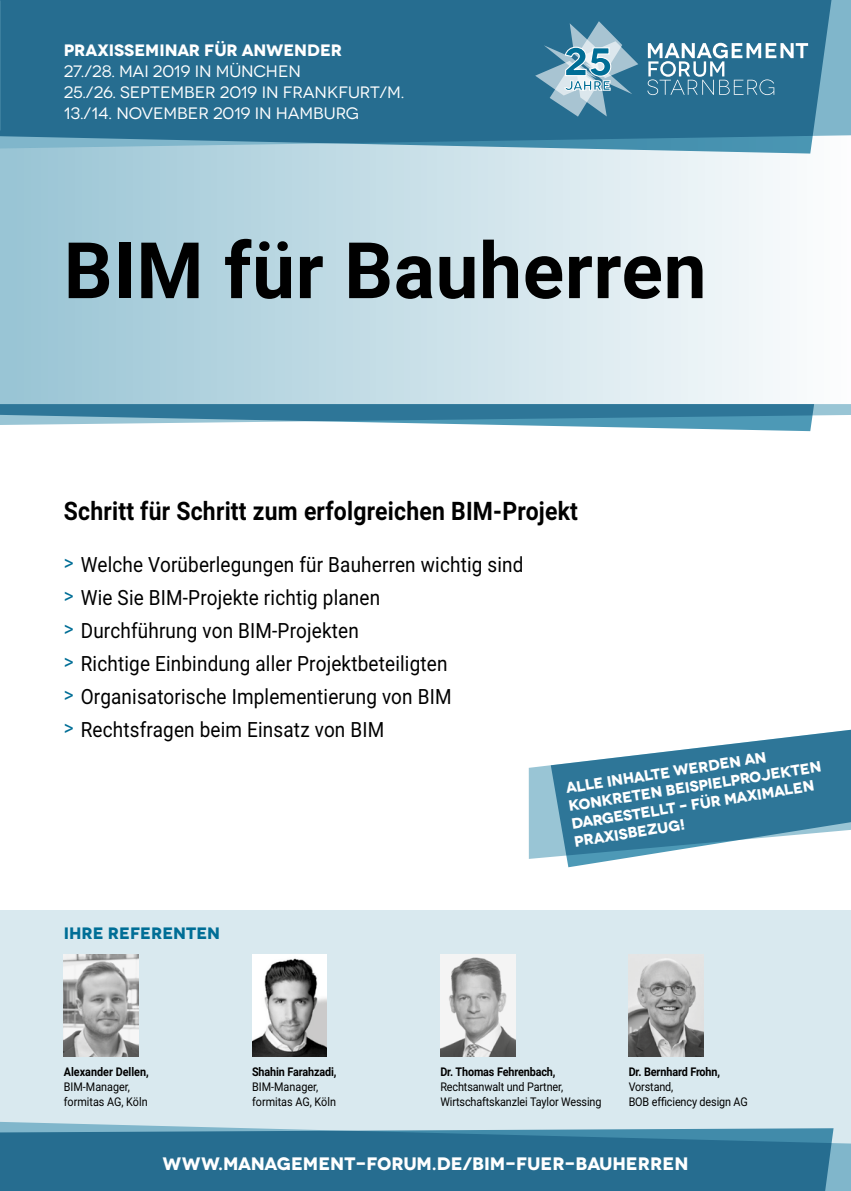
<style>
.page{position:relative;width:851px;height:1191px;background:#fff}
.page>*{position:absolute;margin:0;border:0;box-sizing:border-box;transform-origin:0 0}
.t1{font:700 78px "Roboto";letter-spacing:.01em;color:#000}
.t2{font:700 25.5px "Roboto";letter-spacing:.01em;color:#000;scale:.9 1}
.t3{font:21px/33px "Roboto";letter-spacing:.01em;color:#000;scale:.9 1}
.t4{font:700 18px "Novecentowide";color:#fff}
.t5{font:16.5px/21px "Novecentowide";color:#fff}
.t6{font:700 16.5px "Novecentowide";color:#fff}
.t7{font:700 16.5px "Novecentowide";color:#006e96}
.t8{font:700 15px/18px "Novecentowide";color:#fff}
.t9{font:12px/15px "Roboto";letter-spacing:-.01em;color:#000;scale:.9 1}
.t10{font:700 12px "Roboto";letter-spacing:-.01em;color:#000;scale:.9 1}
.s1{color:#006e96}
</style>
<div class="page">
<div style="left:0;top:910px;width:850px;height:243px;background:#d9e9ef"></div>
<img style="left:64px;top:954px;width:75px;height:102px">
<div style="left:0;top:114px;width:850px;height:290px;background:linear-gradient(to right,#98c4d4,#fcfdfd)"></div>
<svg style="left:833px;top:0;width:17px;height:148px;background:#8abbcf"></svg>
<svg style="left:0;top:0;width:833px;height:153px;background:#317697"></svg>
<svg style="left:0;top:0;width:1px;height:135px"></svg>
<svg style="left:0;top:1122px;width:850px;height:69px"></svg>
<svg style="left:0;top:1128px;width:833px;height:63px;background:#2d7294"></svg>
<svg style="left:528px;top:765px;width:22px;height:94px;background:#9fc8d7"></svg>
<svg style="left:550px;top:729px;width:300px;height:139px;fill:#2e7698"></svg>
<img style="left:252px;top:954px;width:75px;height:102px">
<img style="left:628px;top:954px;width:75px;height:102px">
<img style="left:440px;top:954px;width:75px;height:102px">
<svg style="left:0;top:404px;width:850px;height:27px"></svg>
<svg style="left:647px;top:43px;width:161px;height:52px;background:#568da8"></svg>
<svg style="left:535px;top:21px;width:103px;height:96px;background:#6196b0"></svg>
<p class="t6" style="left:64px;top:40px;width:280px">PRAXISSEMINAR FÜR ANWENDER</p>
<p class="t5" style="left:64px;top:61px;width:342px">27./28. MAI 2019 IN MÜNCHEN<br>25./26. SEPTEMBER 2019 IN FRANKFURT/M.<br>13./14. NOVEMBER 2019 IN HAMBURG</p>
<h1 class="t1" style="left:64px;top:216px;width:644px">BIM für Bauherren</h1>
<p class="t2" style="left:64px;top:493px;width:572px">Schritt für Schritt zum erfolgreichen BIM-Projekt</p>
<p class="t3" style="left:64px;top:547px;width:512px"><span class="s1">&gt;</span> Welche Vorüberlegungen für Bauherren wichtig sind <span class="s1">&gt;</span> Wie Sie BIM-Projekte richtig planen<br><span class="s1">&gt;</span> Durchführung von BIM-Projekten<br><span class="s1">&gt;</span> Richtige Einbindung aller Projektbeteiligten<br><span class="s1">&gt;</span> Organisatorische Implementierung von BIM<br><span class="s1">&gt;</span> Rechtsfragen beim Einsatz von BIM</p>
<p class="t7" style="left:64px;top:922px;width:158px">IHRE REFERENTEN</p>
<p class="t10" style="left:64px;top:1063px;width:96px">Alexander Dellen,</p>
<p class="t9" style="left:64px;top:1078px;width:95px">BIM-Manager, formitas AG, Köln</p>
<p class="t10" style="left:252px;top:1063px;width:95px">Shahin Farahzadi,</p>
<p class="t9" style="left:252px;top:1078px;width:95px">BIM-Manager, formitas AG, Köln</p>
<p class="t8" style="left:564px;top:779px;width:257px;rotate:-9deg">ALLE INHALTE WERDEN AN<br>KONKRETEN BEISPIELPROJEKTEN<br>DARGESTELLT – FÜR MAXIMALEN<br>PRAXISBEZUG!</p>
<p class="t10" style="left:440px;top:1063px;width:129px">Dr. Thomas Fehrenbach,</p>
<p class="t9" style="left:440px;top:1078px;width:180px">Rechtsanwalt und Partner,<br>Wirtschaftskanzlei Taylor Wessing</p>
<p class="t10" style="left:628px;top:1063px;width:103px">Dr. Bernhard Frohn,</p>
<p class="t9" style="left:628px;top:1078px;width:134px">Vorstand,<br>BOB efficiency design AG</p>
<p class="t4" style="left:162px;top:1152px;width:527px">WWW.MANAGEMENT-FORUM.DE/BIM-FUER-BAUHERREN</p>
</div>
